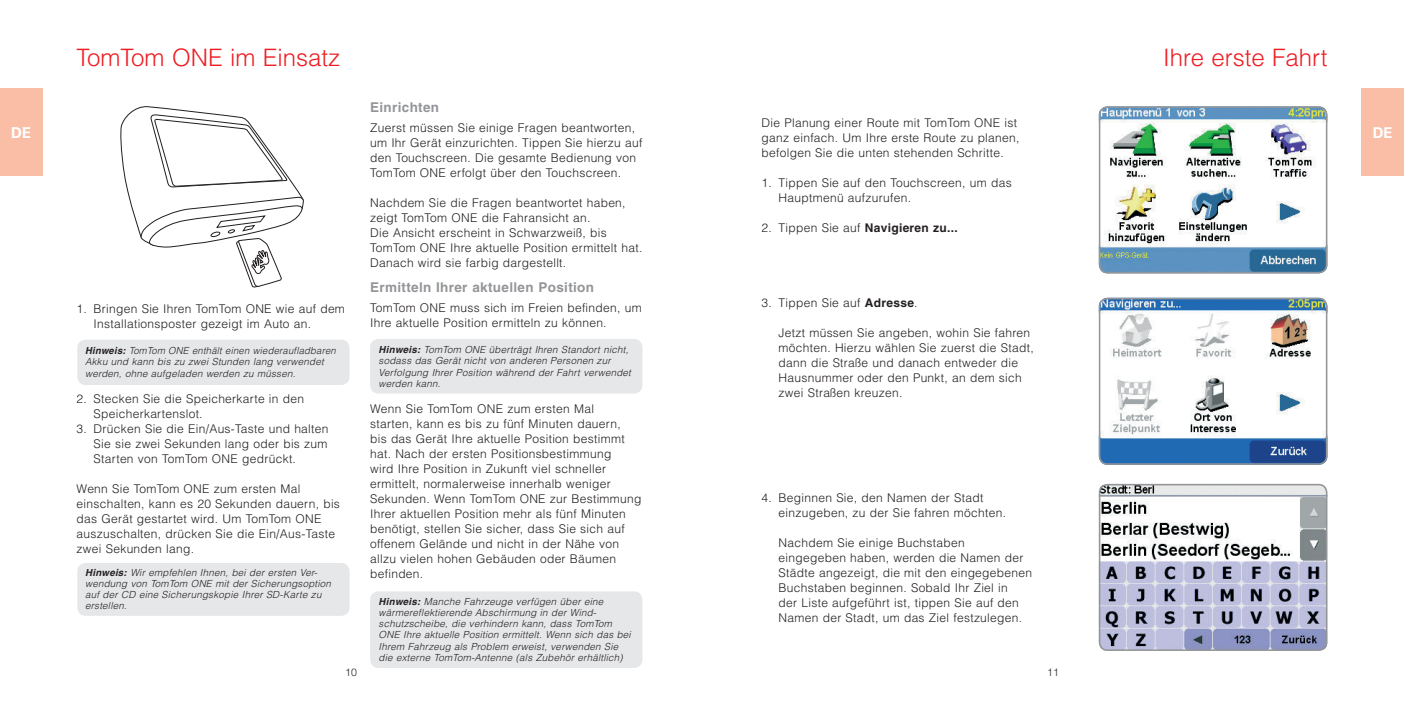
<style>
.page{position:relative;width:1404px;height:702px;background:#fff}
.page>*{position:absolute;margin:0;border:0;box-sizing:border-box;transform-origin:0 0}
.t1{font:300 24px "Helvetica";color:#ee1d23}
.t2{font:700 15px "Univers";color:#fff}
.t3{font:700 13.5px "Helvetica";letter-spacing:.025em;color:#939598}
.t4{font:300 12px/15px "Helvetica";letter-spacing:.025em;color:#231f20}
.t5{font:700 12px "Helvetica";letter-spacing:.025em;color:#231f20}
.t6{font:300 10.5px "Helvetica";color:#231f20}
.t7{font:italic 300 9.75px/11.2px "Helvetica";letter-spacing:.025em;color:#231f20}
.s1{font-weight:700}
.s2{font-weight:300}
</style>
<div class="page">
<div style="left:0;top:88px;width:43px;height:87px;background:#fabda6"></div>
<div style="left:1361px;top:88px;width:42px;height:87px;background:#fabda6"></div>
<div style="left:370px;top:591px;width:272px;height:77px;background:#e6e7e9"></div>
<div style="left:370px;top:339px;width:272px;height:54px;background:#e6e7e9"></div>
<div style="left:77px;top:563px;width:272px;height:52px;background:#e6e7e9"></div>
<div style="left:77px;top:340px;width:272px;height:45px;background:#e6e7e9"></div>
<svg style="left:120px;top:106px;width:184px;height:181px"></svg>
<svg style="left:1098px;top:106px;width:229px;height:166px"></svg>
<svg style="left:1098px;top:297px;width:229px;height:167px"></svg>
<svg style="left:1098px;top:483px;width:229px;height:167px"></svg>
<p class="t2" style="left:11px;top:123px;width:21px">DE</p>
<h1 class="t1" style="left:77px;top:43px;width:265px">TomTom ONE im Einsatz</h1>
<h1 class="t1" style="left:1163px;top:43px;width:166px">Ihre erste Fahrt</h1>
<p class="t4" style="left:94px;top:301px;width:253px;text-indent:-17px">1. Bringen Sie Ihren TomTom ONE wie auf dem<br>Installationsposter gezeigt im Auto an.</p>
<p class="t7" style="left:85px;top:345px;width:252px"><span class="s1">Hinweis:</span> TomTom ONE enthält einen wiederaufladbaren<br>Akku und kann bis zu zwei Stunden lang verwendet werden, ohne aufgeladen werden zu müssen.</p>
<p class="t4" style="left:94px;top:391px;width:212px;text-indent:-17px">2. Stecken Sie die Speicherkarte in den<br>Speicherkartenslot.</p>
<p class="t4" style="left:94px;top:421px;width:236px;text-align:justify;text-indent:-17px">3. Drücken Sie die Ein/Aus-Taste und halten Sie sie zwei Sekunden lang oder bis zum Starten von TomTom ONE gedrückt.</p>
<p class="t4" style="left:77px;top:481px;width:265px">Wenn Sie TomTom ONE zum ersten Mal einschalten, kann es 20 Sekunden dauern, bis das Gerät gestartet wird. Um TomTom ONE auszuschalten, drücken Sie die Ein/Aus-Taste zwei Sekunden lang.</p>
<p class="t7" style="left:85px;top:566px;width:247px"><span class="s1">Hinweis:</span> Wir empfehlen Ihnen, bei der ersten Ver&shy;wendung von TomTom ONE mit der Sicherungsoption auf der CD eine Sicherungskopie Ihrer SD-Karte zu erstellen.</p>
<p class="t6" style="left:345px;top:666px;width:13px">10</p>
<p class="t3" style="left:370px;top:99px;width:71px">Einrichten</p>
<p class="t4" style="left:370px;top:120px;width:274px">Zuerst müssen Sie einige Fragen beantworten, um Ihr Gerät einzurichten. Tippen Sie hierzu auf den Touchscreen. Die gesamte Bedienung von TomTom ONE erfolgt über den Touchscreen.</p>
<p class="t4" style="left:370px;top:195px;width:274px">Nachdem Sie die Fragen beantwortet haben, zeigt TomTom ONE die Fahransicht an.<br>Die Ansicht erscheint in Schwarzweiß, bis TomTom ONE Ihre aktuelle Position ermittelt hat.<br>Danach wird sie farbig dargestellt.</p>
<p class="t3" style="left:370px;top:279px;width:225px">Ermitteln Ihrer aktuellen Position</p>
<p class="t4" style="left:370px;top:300px;width:273px">TomTom ONE muss sich im Freien befinden, um<br>Ihre aktuelle Position ermitteln zu können.</p>
<p class="t7" style="left:378px;top:344px;width:254px"><span class="s1">Hinweis:</span> TomTom ONE überträgt Ihren Standort nicht, sodass das Gerät nicht von anderen Personen zur Verfolgung Ihrer Position während der Fahrt verwendet werden kann.</p>
<p class="t4" style="left:370px;top:401px;width:273px">Wenn Sie TomTom ONE zum ersten Mal<br>starten, kann es bis zu fünf Minuten dauern,<br>bis das Gerät Ihre aktuelle Position bestimmt hat. Nach der ersten Positionsbestimmung<br>wird Ihre Position in Zukunft viel schneller ermittelt, normalerweise innerhalb weniger Sekunden. Wenn TomTom ONE zur Bestimmung Ihrer aktuellen Position mehr als fünf Minuten benötigt, stellen Sie sicher, dass Sie sich auf offenem Gelände und nicht in der Nähe von allzu vielen hohen Gebäuden oder Bäumen befinden.</p>
<p class="t7" style="left:378px;top:595px;width:253px"><span class="s1">Hinweis:</span> Manche Fahrzeuge verfügen über eine wärmereflektierende Abschirmung in der Wind&shy;schutzscheibe, die verhindern kann, dass TomTom ONE Ihre aktuelle Position ermittelt. Wenn sich das bei Ihrem Fahrzeug als Problem erweist, verwenden Sie die externe TomTom-Antenne (als Zubehör erhältlich)</p>
<p class="t4" style="left:761px;top:114px;width:259px">Die Planung einer Route mit TomTom ONE ist ganz einfach. Um Ihre erste Route zu planen, befolgen Sie die unten stehenden Schritte.</p>
<p class="t4" style="left:778px;top:174px;width:235px;text-indent:-17px">1. Tippen Sie auf den Touchscreen, um das<br>Hauptmenü aufzurufen.</p>
<p class="t5" style="left:761px;top:220px;width:198px"><span class="s2">2. Tippen Sie auf</span> Navigieren zu...</p>
<p class="t4" style="left:761px;top:294px;width:157px">3. Tippen Sie auf <span class="s1">Adresse</span>.</p>
<p class="t4" style="left:778px;top:324px;width:257px">Jetzt müssen Sie angeben, wohin Sie fahren möchten. Hierzu wählen Sie zuerst die Stadt, dann die Straße und danach entweder die Hausnummer oder den Punkt, an dem sich zwei Straßen kreuzen.</p>
<p class="t4" style="left:778px;top:489px;width:229px;text-indent:-17px">4. Beginnen Sie, den Namen der Stadt einzugeben, zu der Sie fahren möchten.</p>
<p class="t4" style="left:778px;top:534px;width:255px">Nachdem Sie einige Buchstaben eingegeben haben, werden die Namen der Städte angezeigt, die mit den eingegebenen Buchstaben beginnen. Sobald Ihr Ziel in<br>der Liste aufgeführt ist, tippen Sie auf den Namen der Stadt, um das Ziel festzulegen.</p>
<p class="t6" style="left:1047px;top:666px;width:13px">11</p>
<p class="t2" style="left:1372px;top:123px;width:21px">DE</p>
</div>
